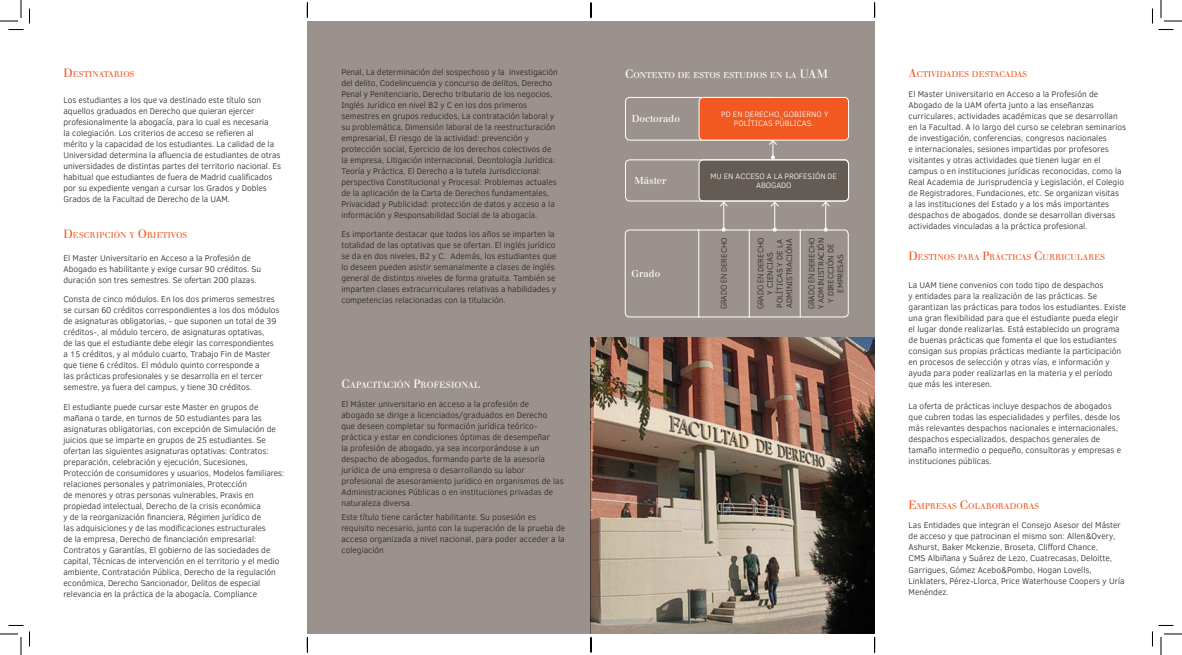
<style>
.page{position:relative;width:1182px;height:655px;background:#fff}
.page>*{position:absolute;margin:0;border:0;box-sizing:border-box;transform-origin:0 0}
.t1{font:10px "Walbaum";color:#fff}
.t2{font:9px "Walbaum";color:#fff}
.t3{font:300 8.5px/11px "Clear Sans";letter-spacing:-.005em;color:#231f20}
.t4{font:8.4px "Walbaum";letter-spacing:-.005em;color:#f15921}
.t5{font:8.4px "Walbaum";letter-spacing:-.005em;color:#fff}
.t6{font:8.4px "Walbaum";letter-spacing:.015em;color:#f15921}
.t7{font:300 8px/9.6px "Clear Sans";color:#231f20;text-align:center}
.t8{font:300 8px/9.6px "Clear Sans";color:#fff;text-align:center}
.t9{font:300 8px "Frank";color:#231f20}
.s1{font-size:12px}
.s2{font-family:"Clear Sans"}
.s3{font-family:"Frank"}
</style>
<div class="page">
<div style="left:307px;top:21px;width:567px;height:612px;background:#9c928d"></div>
<div style="left:625px;top:97px;width:150px;height:43px;border:1px solid #fff;border-radius:4px"></div>
<div style="left:699px;top:160px;width:149px;height:41px;background:#655b55;border-radius:4px"></div>
<div style="left:625px;top:159px;width:224px;height:42px;border:1px solid #fff;border-radius:4px"></div>
<div style="left:699px;top:97px;width:149px;height:43px;background:#f15921;border-radius:4px"></div>
<div style="left:698px;top:97px;width:151px;height:43px;border:1px solid #fff;border-radius:4px"></div>
<svg style="left:767px;top:139px;width:11px;height:20px"></svg>
<img style="left:591px;top:337px;width:283px;height:296px">
<svg style="left:718px;top:201px;width:11px;height:28px"></svg>
<svg style="left:769px;top:201px;width:11px;height:28px"></svg>
<svg style="left:820px;top:201px;width:11px;height:28px"></svg>
<div style="left:625px;top:229px;width:223px;height:88px;border:1px solid #fff;border-radius:4px"></div>
<hr style="left:698px;top:229px;width:1px;height:88px;background:#fff">
<hr style="left:748px;top:229px;width:1px;height:88px;background:#fff">
<hr style="left:799px;top:229px;width:1px;height:88px;background:#fff">
<svg style="left:0;top:0;width:30px;height:30px"></svg>
<svg style="left:0;top:625px;width:30px;height:29px"></svg>
<svg style="left:1152px;top:0;width:30px;height:30px"></svg>
<svg style="left:1152px;top:625px;width:30px;height:29px"></svg>
<svg style="left:307px;top:3px;width:1px;height:15px"></svg>
<svg style="left:307px;top:637px;width:1px;height:15px"></svg>
<svg style="left:590px;top:3px;width:2px;height:15px"></svg>
<svg style="left:590px;top:637px;width:2px;height:15px"></svg>
<svg style="left:874px;top:3px;width:1px;height:15px"></svg>
<svg style="left:874px;top:637px;width:1px;height:15px"></svg>
<p class="t4" style="left:64px;top:70px;width:72px"><span class="s1">D</span>ESTINATARIOS</p>
<p class="t3" style="left:64px;top:94px;width:219px">Los estudiantes a los que va destinado este título son aquellos graduados en Derecho que quieran ejercer profesionalmente la abogacía, para lo cual es necesaria<br>la colegiación. Los criterios de acceso se refieren al<br>mérito y la capacidad de los estudiantes. La calidad de la Universidad determina la afluencia de estudiantes de otras universidades de distintas partes del territorio nacional. Es habitual que estudiantes de fuera de Madrid cualificados por su expediente vengan a cursar los Grados y Dobles Grados de la Facultad de Derecho de la UAM.</p>
<p class="t6" style="left:64px;top:230px;width:125px"><span class="s1">D</span>ESCRIPCIÓN Y <span class="s1">O</span>BJETIVOS</p>
<p class="t3" style="left:64px;top:252px;width:199px">El Master Universitario en Acceso a la Profesión de<br>Abogado es habilitante y exige cursar 90 créditos. Su duración son tres semestres. Se ofertan 200 plazas.</p>
<p class="t3" style="left:64px;top:294px;width:218px">Consta de cinco módulos. En los dos primeros semestres se cursan 60 créditos correspondientes a los dos módulos de asignaturas obligatorias, - que suponen un total de 39 créditos-, al módulo tercero, de asignaturas optativas,<br>de las que el estudiante debe elegir las correspondientes a 15 créditos, y al módulo cuarto, Trabajo Fin de Master que tiene 6 créditos. El módulo quinto corresponde a<br>las prácticas profesionales y se desarrolla en el tercer semestre, ya fuera del campus, y tiene 30 créditos.</p>
<p class="t3" style="left:64px;top:401px;width:222px">El estudiante puede cursar este Master en grupos de mañana o tarde, en turnos de 50 estudiantes para las asignaturas obligatorias, con excepción de Simulación de juicios que se imparte en grupos de 25 estudiantes. Se ofertan las siguientes asignaturas optativas: Contratos: preparación, celebración y ejecución, Sucesiones, Protección de consumidores y usuarios, Modelos familiares: relaciones personales y patrimoniales, Protección<br>de menores y otras personas vulnerables, Praxis en propiedad intelectual, Derecho de la crisis económica<br>y de la reorganización financiera, Régimen jurídico de<br>las adquisiciones y de las modificaciones estructurales<br>de la empresa, Derecho de financiación empresarial:<br>Contratos y Garantías, El gobierno de las sociedades de capital, Técnicas de intervención en el territorio y el medio ambiente, Contratación Pública, Derecho de la regulación económica, Derecho Sancionador, Delitos de especial relevancia en la práctica de la abogacía, Compliance</p>
<p class="t3" style="left:341px;top:66px;width:218px">Penal, La determinación del sospechoso y la investigación del delito, Codelincuencia y concurso de delitos, Derecho Penal y Penitenciario, Derecho tributario de los negocios, Inglés Jurídico en nivel B2 y C en los dos primeros semestres en grupos reducidos, La contratación laboral y su problemática, Dimensión laboral de la reestructuración empresarial, El riesgo de la actividad: prevención y protección social, Ejercicio de los derechos colectivos de la empresa, Litigación internacional, Deontología Jurídica:<br>Teoría y Práctica, El Derecho a la tutela Jurisdiccional: perspectiva Constitucional y Procesal: Problemas actuales de la aplicación de la Carta de Derechos fundamentales, Privacidad y Publicidad: protección de datos y acceso a la información y Responsabilidad Social de la abogacía.</p>
<p class="t3" style="left:341px;top:229px;width:216px">Es importante destacar que todos los años se imparten la totalidad de las optativas que se ofertan. El inglés jurídico se da en dos niveles, B2 y C. Además, los estudiantes que lo deseen pueden asistir semanalmente a clases de inglés general de distintos niveles de forma gratuita. También se imparten clases extracurriculares relativas a habilidades y competencias relacionadas con la titulación.</p>
<p class="t2" style="left:341px;top:379px;width:26px"><span class="s1">C</span>APACITACIÓN</p>
<p class="t2" style="left:413px;top:379px;width:14px"><span class="s1">P</span>ROFESIONAL</p>
<p class="t3" style="left:341px;top:398px;width:224px">El Máster universitario en acceso a la profesión de abogado se dirige a licenciados/graduados en Derecho<br>que deseen completar su formación jurídica teórico&shy;práctica y estar en condiciones óptimas de desempeñar<br>la profesión de abogado, ya sea incorporándose a un despacho de abogados, formando parte de la asesoría jurídica de una empresa o desarrollando su labor profesional de asesoramiento jurídico en organismos de las Administraciones Públicas o en instituciones privadas de naturaleza diversa.</p>
<p class="t3" style="left:341px;top:511px;width:225px">Este título tiene carácter habilitante. Su posesión es requisito necesario, junto con la superación de la prueba de acceso organizada a nivel nacional, para poder acceder a la colegiación</p>
<p class="t5" style="left:625px;top:70px;width:204px"><span class="s1">C</span> ONTEXTO DE ESTOS ESTUDIOS EN LA <span class="s1">UAM</span></p>
<p class="t1" style="left:631px;top:113px;width:50px">Doctorado</p>
<p class="t8" style="left:721px;top:109px;width:109px">PD EN DERECHO, GOBIERNO Y<br>POLÍTICAS PÚBLICAS.</p>
<p class="t1" style="left:634px;top:175px;width:34px">Máster</p>
<p class="t1" style="left:631px;top:268px;width:30px">Grado</p>
<p class="t8" style="left:710px;top:171px;width:128px">MU EN ACCESO A LA PROFESIÓN DE<br>ABOGADO</p>
<p class="t9" style="left:719px;top:309px;width:73px;rotate:-90deg">GRADO EN <span class="s2">DERECHO</span></p>
<p class="t9" style="left:755px;top:309px;width:73px;rotate:-90deg">GRADO EN <span class="s2">DERECHO</span></p>
<p class="t7" style="left:765px;top:308px;width:70px;rotate:-90deg">Y CIENCIAS<br>POLÍTICAS Y DE LA<br>ADMINISTRACIÓN<span class="s3">A</span></p>
<p class="t9" style="left:806px;top:309px;width:73px;rotate:-90deg">GRADO EN <span class="s2">DERECHO</span></p>
<p class="t7" style="left:816px;top:309px;width:73px;rotate:-90deg">Y ADMINISTRACIÓN<br>Y DIRECCIÓN DE<br>EMPRESAS</p>
<p class="t4" style="left:908px;top:70px;width:120px"><span class="s1">A</span>CTIVIDADES DESTACADAS</p>
<p class="t3" style="left:908px;top:88px;width:219px">El Master Universitario en Acceso a la Profesión de Abogado de la UAM oferta junto a las enseñanzas curriculares, actividades académicas que se desarrollan en la Facultad. A lo largo del curso se celebran seminarios de investigación, conferencias, congresos nacionales<br>e internacionales, sesiones impartidas por profesores visitantes y otras actividades que tienen lugar en el campus o en instituciones jurídicas reconocidas, como la Real Academia de Jurisprudencia y Legislación, el Colegio de Registradores, Fundaciones, etc. Se organizan visitas<br>a las instituciones del Estado y a los más importantes despachos de abogados, donde se desarrollan diversas actividades vinculadas a la práctica profesional.</p>
<p class="t4" style="left:908px;top:252px;width:198px"><span class="s1">D</span>ESTINOS PARA <span class="s1">P</span>RÁCTICAS <span class="s1">C</span> URRICULARES</p>
<p class="t3" style="left:908px;top:279px;width:219px">La UAM tiene convenios con todo tipo de despachos<br>y entidades para la realización de las prácticas. Se garantizan las prácticas para todos los estudiantes. Existe una gran flexibilidad para que el estudiante pueda elegir el lugar donde realizarlas. Está establecido un programa de buenas prácticas que fomenta el que los estudiantes consigan sus propias prácticas mediante la participación en procesos de selección y otras vías, e información y ayuda para poder realizarlas en la materia y el período que más les interesen.</p>
<p class="t3" style="left:908px;top:400px;width:214px">La oferta de prácticas incluye despachos de abogados que cubren todas las especialidades y perfiles, desde los más relevantes despachos nacionales e internacionales, despachos especializados, despachos generales de tamaño intermedio o pequeño, consultoras y empresas e instituciones públicas.</p>
<p class="t4" style="left:908px;top:501px;width:132px"><span class="s1">E</span>MPRESAS <span class="s1">C</span> OLABORADORAS</p>
<p class="t3" style="left:908px;top:519px;width:217px">Las Entidades que integran el Consejo Asesor del Máster de acceso y que patrocinan el mismo son: Allen&amp;Overy, Ashurst, Baker Mckenzie, Broseta, Clifford Chance,<br>CMS Albiñana y Suárez de Lezo, Cuatrecasas, Deloitte, Garrigues, Gómez Acebo&amp;Pombo, Hogan Lovells, Linklaters, Pérez-Llorca, Price Waterhouse Coopers y Uría Menéndez.</p>
</div>
